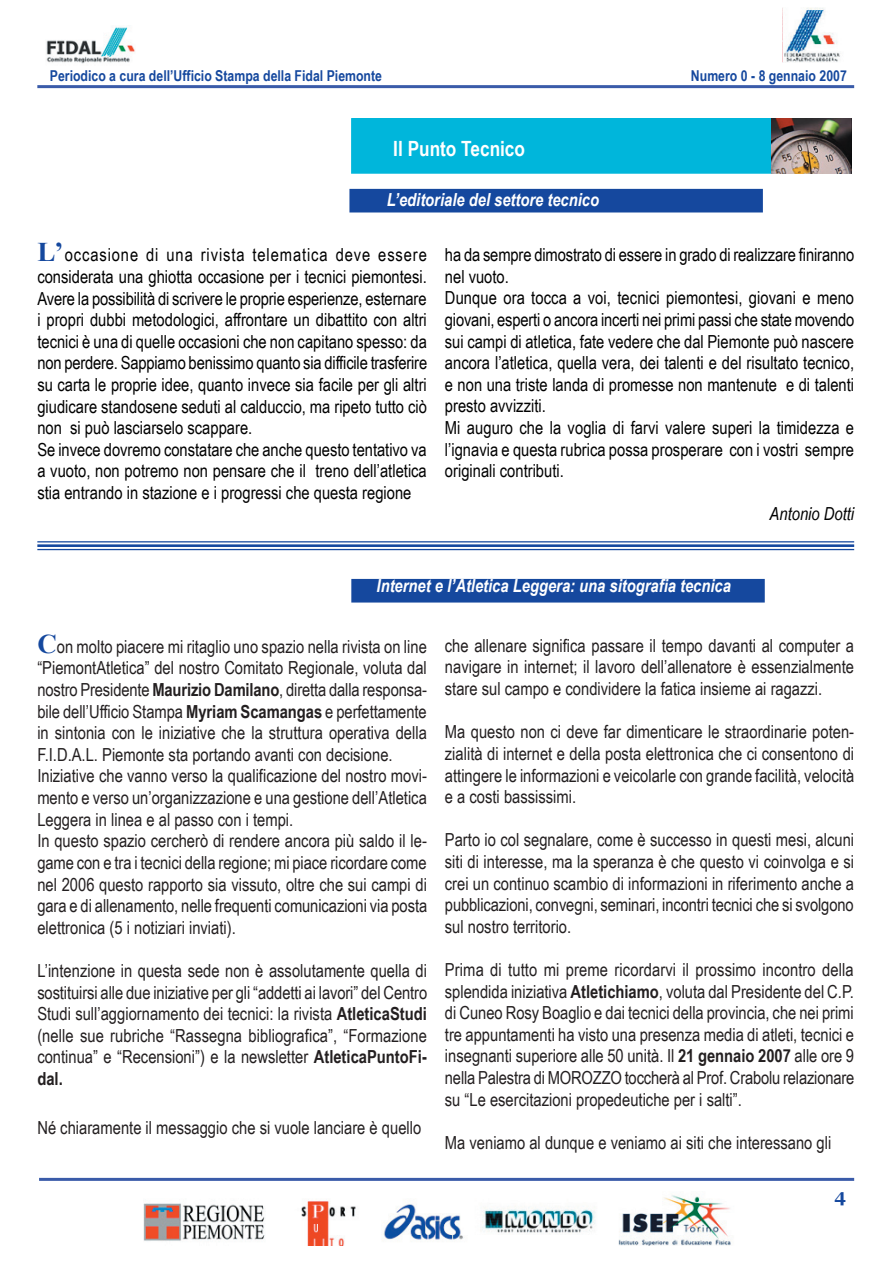
<style>
.page{position:relative;width:893px;height:1263px;background:#fff}
.page>*{position:absolute;margin:0;border:0;box-sizing:border-box;transform-origin:0 0}
.t1{font:700 21px "Arial Narrow";color:#fff}
.t2{font:18px/21.6px "Arial Narrow";color:#231f20;text-align:justify}
.t3{font:18px/21.6px "Arial Narrow";color:#000}
.t4{font:italic 700 18px "Arial Narrow";color:#fff}
.t5{font:italic 18px "Arial Narrow";color:#000}
.t6{font:700 18px "Georgia";color:#15489e}
.t7{font:700 15px "Arial Narrow";color:#15489e}
.s1{font-family:"Times New Roman";font-weight:700;font-size:27px;color:#15489e}
.s2{font-weight:700}
</style>
<div class="page">
<div style="left:352px;top:119px;width:499px;height:54px;background:#00b6db"></div>
<div style="left:351px;top:118px;width:500px;height:56px;border:2px solid #00b6db"></div>
<img style="left:772px;top:119px;width:79px;height:55px">
<img style="left:784px;top:8px;width:56px;height:54px">
<img style="left:46px;top:27px;width:89px;height:37px">
<img style="left:143px;top:1195px;width:588px;height:50px">
<hr style="left:39px;top:1178px;width:815px;height:3px;background:#3a5ba9">
<hr style="left:37px;top:85px;width:817px;height:3px;background:#3a5ba9">
<div style="left:350px;top:190px;width:412px;height:22px;background:#15489e"></div>
<div style="left:349px;top:189px;width:414px;height:23px;border:2px solid #15489e"></div>
<hr style="left:37px;top:541px;width:817px;height:1px;background:#15489e">
<hr style="left:37px;top:544px;width:817px;height:3px;background:#15489e">
<hr style="left:37px;top:549px;width:817px;height:1px;background:#15489e">
<div style="left:352px;top:580px;width:412px;height:22px;background:#15489e"></div>
<div style="left:351px;top:579px;width:414px;height:23px;border:2px solid #15489e"></div>
<p class="t7" style="left:50px;top:67px;width:334px">Periodico a cura dell’Ufficio Stampa della Fidal Piemonte</p>
<p class="t7" style="left:691px;top:67px;width:157px">Numero 0 - 8 gennaio 2007</p>
<p class="t1" style="left:393px;top:137px;width:133px">Il Punto Tecnico</p>
<p class="t4" style="left:387px;top:189px;width:214px">L’editoriale del settore tecnico</p>
<p class="t3" style="left:37px;top:244px;width:391px"><span class="s1">L’</span>occasione di una rivista telematica deve essere considerata una ghiotta occasione per i tecnici piemontesi.<br>Avere la possibilità di scrivere le proprie esperienze, esternare i propri dubbi metodologici, affrontare un dibattito con altri tecnici è una di quelle occasioni che non capitano spesso: da non perdere. Sappiamo benissimo quanto sia difficile trasferire su carta le proprie idee, quanto invece sia facile per gli altri giudicare standosene seduti al calduccio, ma ripeto tutto ciò non si può lasciarselo scappare.<br>Se invece dovremo constatare che anche questo tentativo va a vuoto, non potremo non pensare che il treno dell’atletica stia entrando in stazione e i progressi che questa regione</p>
<p class="t3" style="left:445px;top:244px;width:411px">ha da sempre dimostrato di essere in grado di realizzare finiranno nel vuoto.<br>Dunque ora tocca a voi, tecnici piemontesi, giovani e meno giovani, esperti o ancora incerti nei primi passi che state movendo sui campi di atletica, fate vedere che dal Piemonte può nascere ancora l’atletica, quella vera, dei talenti e del risultato tecnico, e non una triste landa di promesse non mantenute e di talenti presto avvizziti.<br>Mi auguro che la voglia di farvi valere superi la timidezza e l’ignavia e questa rubrica possa prosperare con i vostri sempre originali contributi.</p>
<p class="t5" style="left:770px;top:504px;width:86px">Antonio Dotti</p>
<p class="t4" style="left:377px;top:575px;width:356px">Internet e l’Atletica Leggera: una sitografia tecnica</p>
<p class="t2" style="left:37px;top:636px;width:391px;text-align:left"><span class="s1">C</span>on molto piacere mi ritaglio uno spazio nella rivista on line “PiemontAtletica” del nostro Comitato Regionale, voluta dal nostro Presidente <span class="s2">Maurizio Damilano</span>, diretta dalla responsa&shy;bile dell’Ufficio Stampa <span class="s2">Myriam Scamangas</span> e perfettamente in sintonia con le iniziative che la struttura operativa della F.I.D.A.L. Piemonte sta portando avanti con decisione.<br>Iniziative che vanno verso la qualificazione del nostro movi&shy;mento e verso un’organizzazione e una gestione dell’Atletica Leggera in linea e al passo con i tempi.<br>In questo spazio cercherò di rendere ancora più saldo il le&shy;game con e tra i tecnici della regione; mi piace ricordare come nel 2006 questo rapporto sia vissuto, oltre che sui campi di gara e di allenamento, nelle frequenti comunicazioni via posta elettronica (5 i notiziari inviati).</p>
<p class="t2" style="left:37px;top:960px;width:391px">L’intenzione in questa sede non è assolutamente quella di sostituirsi alle due iniziative per gli “addetti ai lavori” del Centro Studi sull’aggiornamento dei tecnici: la rivista <span class="s2">AtleticaStudi </span>(nelle sue rubriche “Rassegna bibliografica”, “Formazione continua” e “Recensioni”) e la newsletter <span class="s2">AtleticaPuntoFi&shy;dal.</span></p>
<p class="t2" style="left:37px;top:1116px;width:385px">Né chiaramente il messaggio che si vuole lanciare è quello</p>
<p class="t2" style="left:445px;top:635px;width:411px">che allenare significa passare il tempo davanti al computer a navigare in internet; il lavoro dell’allenatore è essenzialmente stare sul campo e condividere la fatica insieme ai ragazzi.</p>
<p class="t2" style="left:445px;top:721px;width:411px">Ma questo non ci deve far dimenticare le straordinarie poten&shy;zialità di internet e della posta elettronica che ci consentono di attingere le informazioni e veicolarle con grande facilità, velocità e a costi bassissimi.</p>
<p class="t2" style="left:445px;top:829px;width:411px">Parto io col segnalare, come è successo in questi mesi, alcuni siti di interesse, ma la speranza è che questo vi coinvolga e si crei un continuo scambio di informazioni in riferimento anche a pubblicazioni, convegni, seminari, incontri tecnici che si svolgono sul nostro territorio.</p>
<p class="t2" style="left:445px;top:959px;width:411px">Prima di tutto mi preme ricordarvi il prossimo incontro della splendida iniziativa <span class="s2">Atletichiamo</span>, voluta dal Presidente del C.P. di Cuneo Rosy Boaglio e dai tecnici della provincia, che nei primi tre appuntamenti ha visto una presenza media di atleti, tecnici e insegnanti superiore alle 50 unità. Il <span class="s2">21 gennaio 2007</span> alle ore 9 nella Palestra di MOROZZO toccherà al Prof. Crabolu relazionare su “Le esercitazioni propedeutiche per i salti”.</p>
<p class="t2" style="left:445px;top:1131px;width:388px">Ma veniamo al dunque e veniamo ai siti che interessano gli</p>
<p class="t6" style="left:834px;top:1185px;width:13px">4</p>
</div>
